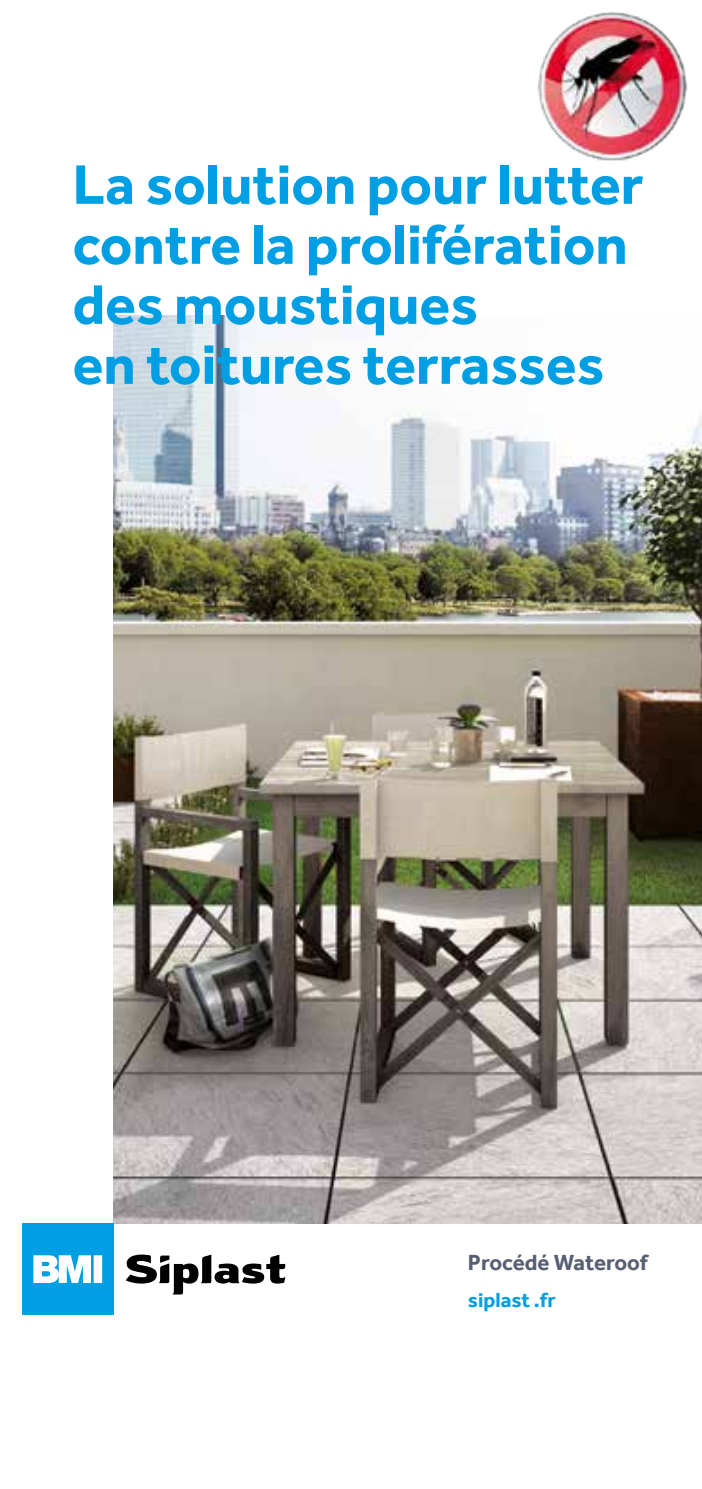
<style>
.page{position:relative;width:702px;height:1489px;background:#fff}
.page>*{position:absolute;margin:0;border:0;box-sizing:border-box;transform-origin:0 0}
.t1{font:700 57.5px/60px "Effra";color:#009fe3}
.t2{font:700 22.5px "Effra";color:#575f72}
.t3{font:700 21px "Effra";color:#009fe3}
</style>
<div class="page">
<img style="left:113px;top:315px;width:589px;height:908px">
<img style="left:538px;top:11px;width:149px;height:150px">
<svg style="left:126px;top:1254px;width:159px;height:40px"></svg>
<div style="left:22px;top:1223px;width:91px;height:91px;background:#009fe3"></div>
<svg style="left:33px;top:1255px;width:69px;height:27px;background:#cdecf9"></svg>
<p class="t1" style="left:73px;top:154px;width:572px">La solution pour lutter contre la prolifération des moustiques<br>en toitures terrasses</p>
<p class="t2" style="left:468px;top:1248px;width:181px">Procédé Wateroof</p>
<p class="t3" style="left:468px;top:1287px;width:89px">siplast .fr</p>
</div>
